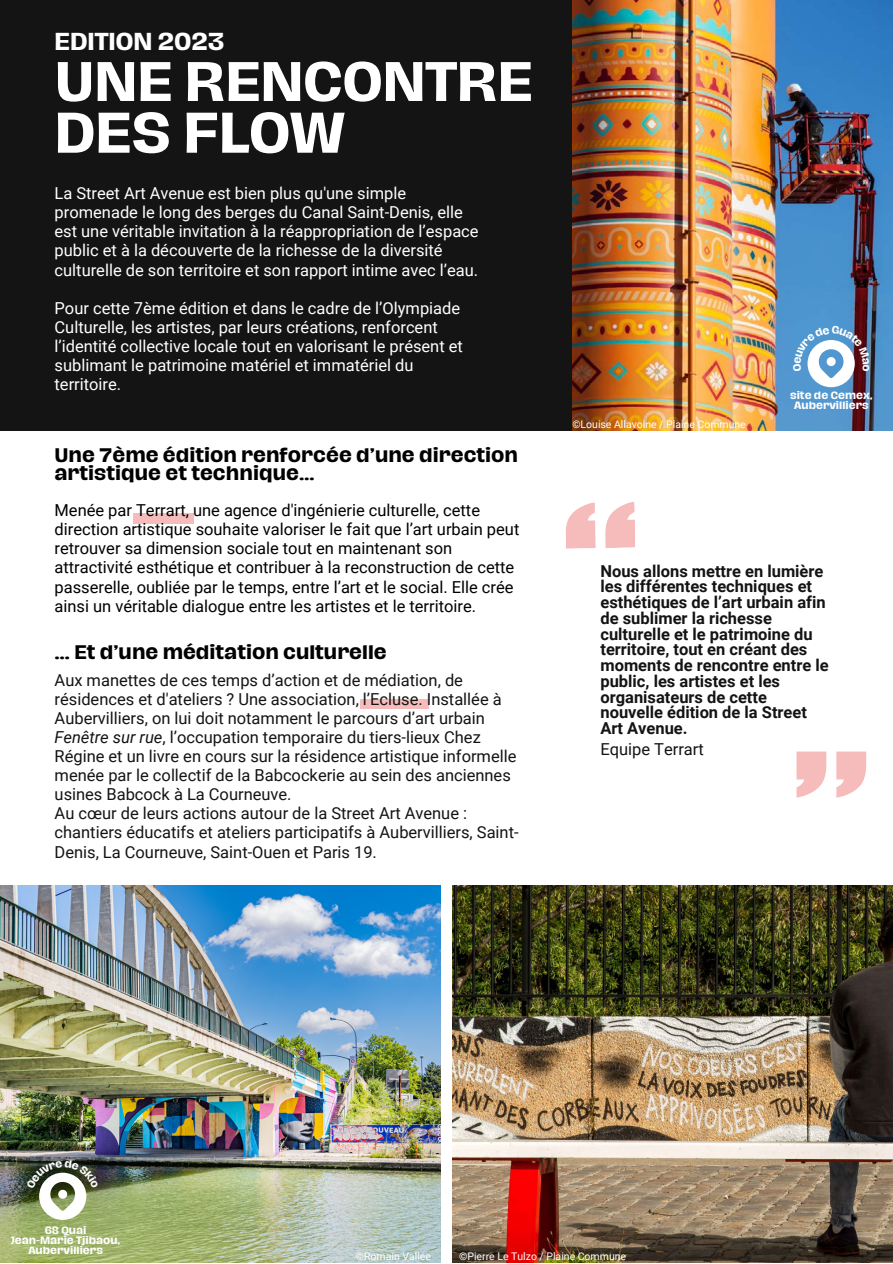
<style>
.page{position:relative;width:893px;height:1264px;background:#fff}
.page>*{position:absolute;margin:0;border:0;box-sizing:border-box;transform-origin:0 0}
.t1{font:700 52.5px "Hagrid Text";color:#fff}
.t2{font:700 51px "Hagrid Text";color:#fff}
.t3{font:700 22.5px "Hagrid Text";color:#fff}
.t4{font:700 18px/18px "Hagrid Text";color:#000}
.t5{font:16.5px/19px "Roboto";color:#141414}
.t6{font:16.5px/19px "Roboto";color:#fff}
.t7{font:16.5px/19px "Roboto";color:#000}
.t8{font:700 16.5px/15.8px "Roboto";color:#141414}
.t9{font:10.5px "Roboto";color:#fff}
.t10{font:700 9.75px "Hagrid Text";color:#fff}
.s1{font-style:italic}
</style>
<div class="page">
<img style="left:0;top:885px;width:441px;height:377px">
<img style="left:452px;top:885px;width:440px;height:377px">
<div style="left:0;top:0;width:892px;height:431px;background:#141414"></div>
<img style="left:572px;top:0;width:320px;height:431px">
<svg style="left:796px;top:751px;width:70px;height:46px"></svg>
<svg style="left:566px;top:502px;width:69px;height:47px"></svg>
<div style="left:133px;top:513px;width:60px;height:10px;background:#f6bbbb"></div>
<div style="left:360px;top:699px;width:68px;height:10px;background:#f6bbbb"></div>
<svg style="left:792px;top:326px;width:77px;height:61px;background:#819cbd"></svg>
<svg style="left:26px;top:1159px;width:73px;height:60px"></svg>
<p class="t3" style="left:55px;top:30px;width:171px">EDITION 2023</p>
<p class="t2" style="left:55px;top:57px;width:479px">UNE RENCONTRE</p>
<p class="t1" style="left:55px;top:107px;width:291px">DES FLOW</p>
<p class="t6" style="left:55px;top:184px;width:425px">La Street Art Avenue est bien plus qu'une simple promenade le long des berges du Canal Saint-Denis, elle est une véritable invitation à la réappropriation de l’espace public et à la découverte de la richesse de la diversité culturelle de son territoire et son rapport intime avec l’eau.</p>
<p class="t6" style="left:55px;top:298px;width:410px">Pour cette 7ème édition et dans le cadre de l’Olympiade Culturelle, les artistes, par leurs créations, renforcent l’identité collective locale tout en valorisant le présent et sublimant le patrimoine matériel et immatériel du territoire.</p>
<p class="t4" style="left:55px;top:446px;width:465px">Une 7ème édition renforcée d’une direction artistique et technique…</p>
<p class="t7" style="left:55px;top:501px;width:466px">Menée par Terrart, une agence d'ingénierie culturelle, cette direction artistique souhaite valoriser le fait que l’art urbain peut retrouver sa dimension sociale tout en maintenant son attractivité esthétique et contribuer à la reconstruction de cette passerelle, oubliée par le temps, entre l’art et le social. Elle crée ainsi un véritable dialogue entre les artistes et le territoire.</p>
<p class="t4" style="left:55px;top:643px;width:333px">… Et d’une méditation culturelle</p>
<p class="t5" style="left:55px;top:670px;width:463px">Aux manettes de ces temps d’action et de médiation, de résidences et d'ateliers ? Une association, l’Ecluse. Installée à Aubervilliers, on lui doit notamment le parcours d’art urbain <span class="s1">Fenêtre sur rue</span>, l’occupation temporaire du tiers-lieux Chez Régine et un livre en cours sur la résidence artistique informelle menée par le collectif de la Babcockerie au sein des anciennes usines Babcock à La Courneuve.</p>
<p class="t5" style="left:55px;top:804px;width:465px">Au cœur de leurs actions autour de la Street Art Avenue : chantiers éducatifs et ateliers participatifs à Aubervilliers, Saint-<br>Denis, La Courneuve, Saint-Ouen et Paris 19.</p>
<p class="t9" style="left:572px;top:418px;width:175px">©Louise Allavoine / Plaine Commune</p>
<p class="t10" style="left:790px;top:391px;width:84px">site de Cemex,</p>
<p class="t10" style="left:794px;top:400px;width:76px">Aubervilliers</p>
<p class="t8" style="left:600px;top:563px;width:230px">Nous allons mettre en lumière les différentes techniques et esthétiques de l’art urbain afin de sublimer la richesse culturelle et le patrimoine du territoire, tout en créant des moments de rencontre entre le public, les artistes et les organisateurs de cette nouvelle édition de la Street<br>Art Avenue.</p>
<p class="t5" style="left:600px;top:740px;width:105px">Equipe Terrart</p>
<p class="t10" style="left:45px;top:1225px;width:43px">68 Quai</p>
<p class="t10" style="left:11px;top:1235px;width:111px">Jean-Marie Tjibaou,</p>
<p class="t10" style="left:28px;top:1245px;width:76px">Aubervilliers</p>
<p class="t9" style="left:356px;top:1249px;width:77px">©Romain Vallée</p>
<p class="t9" style="left:459px;top:1249px;width:168px">©Pierre Le Tulzo / Plaine Commune</p>
</div>
